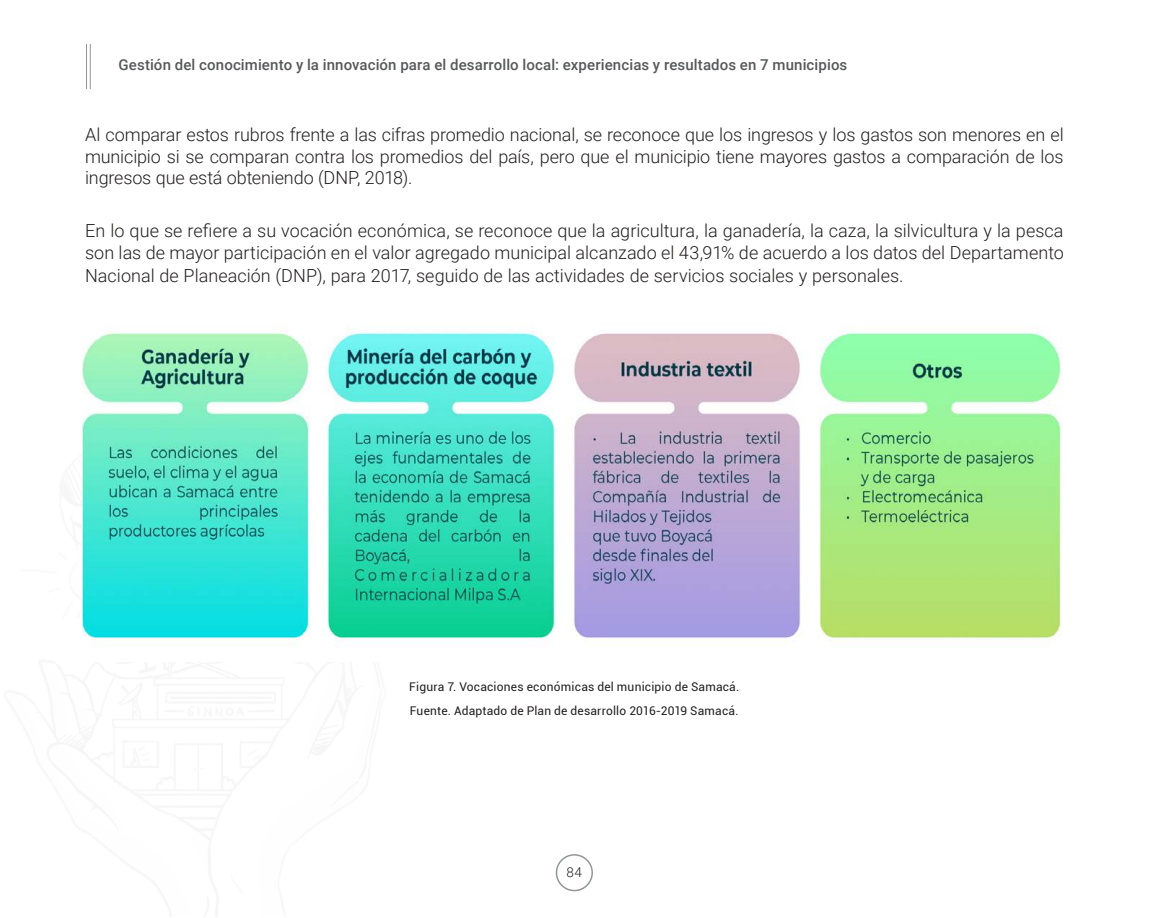
<style>
.page{position:relative;width:1170px;height:918px;background:#fff}
.page>*{position:absolute;margin:0;border:0;box-sizing:border-box;transform-origin:0 0}
.t1{font:300 18px/21.6px "Roboto";letter-spacing:-.005em;color:#231f20;text-align:justify}
.t2{font:500 15px "Roboto";letter-spacing:.01em;color:#57585a}
.t3{font:300 13.5px "Roboto";color:#231f20}
.t4{font:12px/23.5px "Roboto";letter-spacing:.015em;color:#231f20}
</style>
<div class="page">
<hr style="left:90px;top:44px;width:1px;height:45px;background:#939598">
<hr style="left:86px;top:44px;width:1px;height:45px;background:#939598">
<div style="left:555px;top:854px;width:38px;height:37px;border:2px solid #939598;border-radius:50%"></div>
<img style="left:82px;top:328px;width:980px;height:318px">
<p class="t2" style="left:118px;top:55px;width:730px">Gestión del conocimiento y la innovación para el desarrollo local: experiencias y resultados en 7 municipios</p>
<p class="t1" style="left:85px;top:123px;width:980px">Al comparar estos rubros frente a las cifras promedio nacional, se reconoce que los ingresos y los gastos son menores en el municipio si se comparan contra los promedios del país, pero que el municipio tiene mayores gastos a comparación de los ingresos que está obteniendo (DNP, 2018).</p>
<p class="t1" style="left:85px;top:218px;width:980px;line-height:22.5px">En lo que se refiere a su vocación económica, se reconoce que la agricultura, la ganadería, la caza, la silvicultura y la pesca son las de mayor participación en el valor agregado municipal alcanzado el 43,91% de acuerdo a los datos del Departamento Nacional de Planeación (DNP), para 2017, seguido de las actividades de servicios sociales y personales.</p>
<p class="t4" style="left:409px;top:675px;width:331px">Figura 7. Vocaciones económicas del municipio de Samacá.<br>Fuente. Adaptado de Plan de desarrollo 2016-2019 Samacá.</p>
<p class="t3" style="left:566px;top:863px;width:17px">84</p>
</div>
